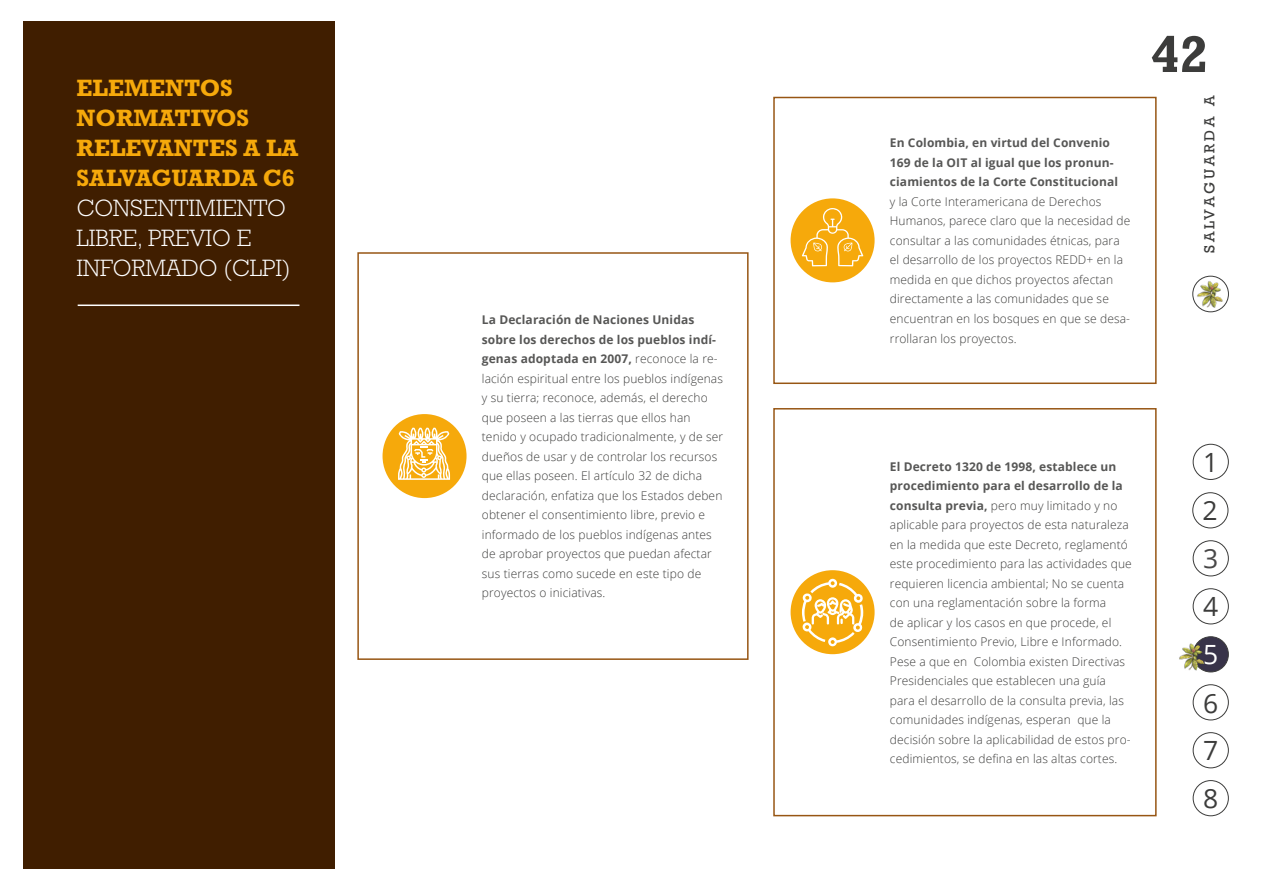
<style>
.page{position:relative;width:1263px;height:893px;background:#fff}
.page>*{position:absolute;margin:0;border:0;box-sizing:border-box;transform-origin:0 0}
.t1{font:700 52.35px "Rockwell";color:#3c3c3b}
.t2{font:26.55px/47.8px "Open Sans";color:#3c3c3b}
.t3{font:26.55px "Open Sans";color:#494848}
.t4{font:26.55px "Open Sans";color:#fff}
.t5{font:700 24px/30px "Rockwell Std";color:#f6a90b}
.t6{font:300 24px/30px "Rockwell Std";color:#fff}
.t7{font:15px "Rockwell";letter-spacing:.19em;color:#3c3c3b}
.t8{font:300 12px/19.5px "Open Sans";letter-spacing:.01em;color:#3c3c3b}
.t9{font:700 12px/19.5px "Open Sans";letter-spacing:.01em;color:#575756}
.s1{font-weight:700;color:#575756}
</style>
<div class="page">
<div style="left:22px;top:22px;width:312px;height:847px;background:#401e00"></div>
<div style="left:1193px;top:444px;width:35px;height:36px;border:1px solid #3c3c3b;border-radius:50%"></div>
<div style="left:1193px;top:540px;width:35px;height:36px;border:1px solid #3c3c3b;border-radius:50%"></div>
<div style="left:1193px;top:637px;width:35px;height:35px;background:#383349;border-radius:50%"></div>
<div style="left:1193px;top:636px;width:35px;height:36px;border:1px solid #3c3c3b;border-radius:50%"></div>
<div style="left:1193px;top:732px;width:35px;height:36px;border:1px solid #3c3c3b;border-radius:50%"></div>
<div style="left:1193px;top:780px;width:35px;height:36px;border:1px solid #3c3c3b;border-radius:50%"></div>
<div style="left:1193px;top:588px;width:35px;height:36px;border:1px solid #3c3c3b;border-radius:50%"></div>
<div style="left:1193px;top:684px;width:35px;height:36px;border:1px solid #3c3c3b;border-radius:50%"></div>
<div style="left:1192px;top:492px;width:36px;height:36px;border:1px solid #3c3c3b;border-radius:50%"></div>
<img style="left:1179px;top:643px;width:31px;height:29px">
<div style="left:1192px;top:276px;width:37px;height:36px;border:1px solid #3c3c3b;border-radius:50%"></div>
<img style="left:1192px;top:276px;width:36px;height:36px">
<hr style="left:78px;top:305px;width:221px;height:1px;background:#fff">
<div style="left:357px;top:252px;width:391px;height:408px;border:2px solid #975614"></div>
<div style="left:773px;top:97px;width:383px;height:287px;border:2px solid #975614"></div>
<div style="left:773px;top:408px;width:383px;height:408px;border:2px solid #975614"></div>
<div style="left:382px;top:414px;width:84px;height:84px;background:#f6a90b;border-radius:50%"></div>
<div style="left:790px;top:198px;width:84px;height:84px;background:#f6a90b;border-radius:50%"></div>
<div style="left:790px;top:570px;width:84px;height:84px;background:#f6a90b;border-radius:50%"></div>
<svg style="left:398px;top:428px;width:52px;height:52px"></svg>
<svg style="left:802px;top:579px;width:61px;height:67px"></svg>
<svg style="left:802px;top:208px;width:61px;height:58px"></svg>
<h3 class="t5" style="left:76px;top:73px;width:223px">ELEMENTOS<br>NORMATIVOS<br>RELEVANTES A LA<br>SALVAGUARDA C6</h3>
<h3 class="t6" style="left:76px;top:193px;width:216px">CONSENTIMIENTO<br>LIBRE, PREVIO E<br>INFORMADO (CLPI)</h3>
<p class="t8" style="left:482px;top:310px;width:243px"><span class="s1">La Declaración de Naciones Unidas sobre los derechos de los pueblos indí&shy;genas adoptada en 2007,</span> reconoce la re&shy;lación espiritual entre los pueblos indígenas y su tierra; reconoce, además, el derecho que poseen a las tierras que ellos han tenido y ocupado tradicionalmente, y de ser dueños de usar y de controlar los recursos que ellas poseen. El artículo 32 de dicha declaración, enfatiza que los Estados deben obtener el consentimiento libre, previo e informado de los pueblos indígenas antes de aprobar proyectos que puedan afectar sus tierras como sucede en este tipo de proyectos o iniciativas.</p>
<p class="t9" style="left:890px;top:133px;width:230px">En Colombia, en virtud del Convenio<br>169 de la OIT al igual que los pronun&shy;ciamientos de la Corte Constitucional</p>
<p class="t8" style="left:890px;top:192px;width:242px">y la Corte Interamericana de Derechos Humanos, parece claro que la necesidad de consultar a las comunidades étnicas, para el desarrollo de los proyectos REDD+ en la medida en que dichos proyectos afectan directamente a las comunidades que se encuentran en los bosques en que se desa&shy;rrollaran los proyectos.</p>
<h1 class="t1" style="left:1151px;top:23px;width:59px">42</h1>
<p class="t7" style="left:1201px;top:253px;width:159px;rotate:-90deg">SALVAGUARDA A</p>
<p class="t8" style="left:890px;top:456px;width:243px"><span class="s1">El Decreto 1320 de 1998, establece un procedimiento para el desarrollo de la consulta previa,</span> pero muy limitado y no aplicable para proyectos de esta naturaleza en la medida que este Decreto, reglamentó este procedimiento para las actividades que requieren licencia ambiental; No se cuenta con una reglamentación sobre la forma<br>de aplicar y los casos en que procede, el Consentimiento Previo, Libre e Informado.<br>Pese a que en Colombia existen Directivas Presidenciales que establecen una guía para el desarrollo de la consulta previa, las comunidades indígenas, esperan que la decisión sobre la aplicabilidad de estos pro&shy;cedimientos, se defina en las altas cortes.</p>
<h2 class="t2" style="left:1203px;top:438px;width:17px">1</h2>
<h2 class="t2" style="left:1202px;top:486px;width:17px">2</h2>
<h2 class="t3" style="left:1203px;top:541px;width:17px">3</h2>
<h2 class="t2" style="left:1203px;top:582px;width:17px">4</h2>
<h2 class="t4" style="left:1203px;top:637px;width:17px">5</h2>
<h2 class="t2" style="left:1203px;top:678px;width:17px">6</h2>
<h2 class="t2" style="left:1203px;top:726px;width:17px">7<br>8</h2>
</div>
